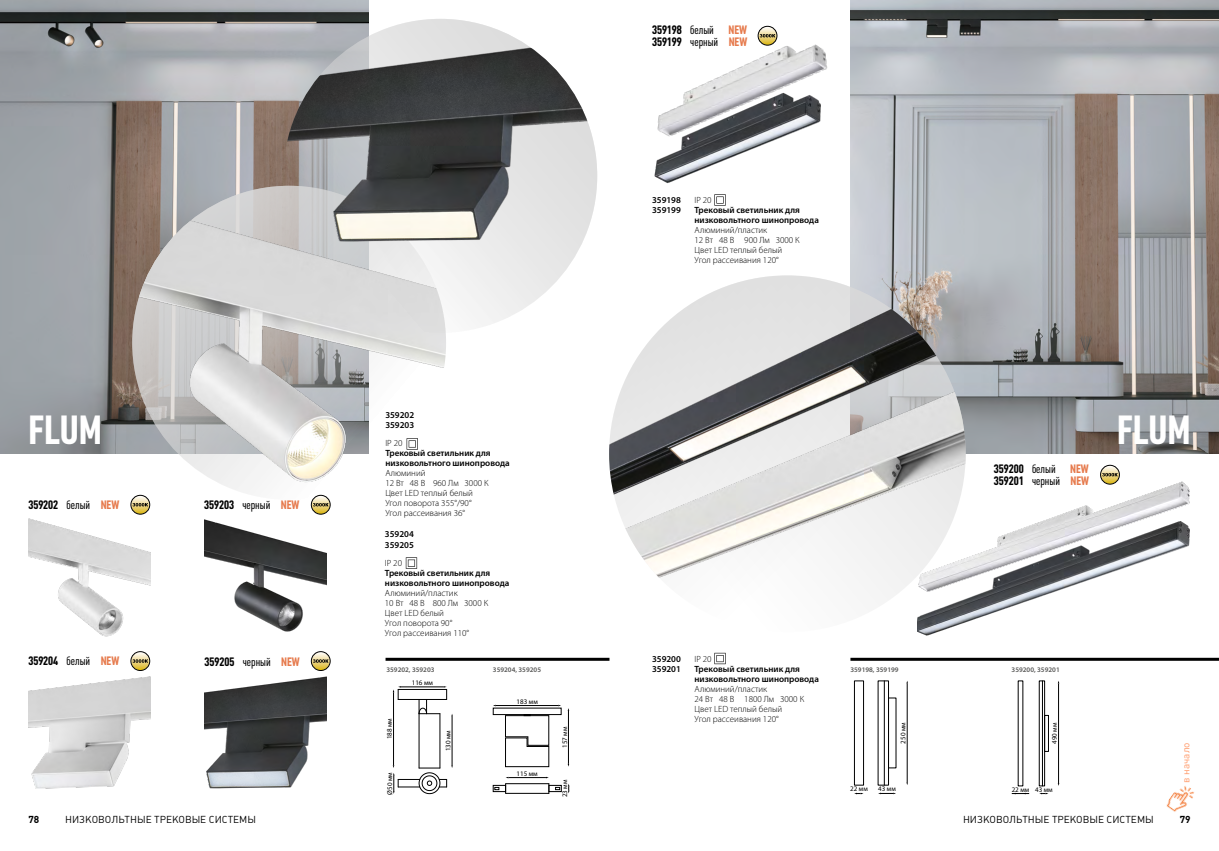
<style>
.page{position:relative;width:1219px;height:851px;background:#fff}
.page>*{position:absolute;margin:0;border:0;box-sizing:border-box;transform-origin:0 0}
.t1{font:700 40px "Plumb Condensed";color:#fff}
.t2{font:700 12px/12px "Plumb Condensed";color:#000}
.t3{font:10px "Plumb";color:#000}
.t4{font:10px "Plumb";color:#ff9866}
.t5{font:700 10px "Plumb";color:#000}
.t6{font:300 9px/10px "Myriad Pro";color:#000}
.t7{font:600 9px/10px "Myriad Pro";color:#000}
.t8{font:7px "Myriad Pro";color:#000}
.t9{font:600 7px "Myriad Pro";color:#575756}
.s1{font-weight:400}
.s2{color:#e67a4c}
</style>
<div class="page">
<img style="left:850px;top:0;width:369px;height:454px">
<img style="left:0;top:0;width:369px;height:454px">
<img style="left:640px;top:275px;width:326px;height:79px">
<img style="left:609px;top:354px;width:357px;height:246px">
<img style="left:28px;top:519px;width:122px;height:118px">
<img style="left:204px;top:519px;width:122px;height:113px">
<img style="left:28px;top:676px;width:122px;height:113px">
<img style="left:204px;top:676px;width:122px;height:113px">
<hr style="left:850px;top:657px;width:369px;height:3px;background:#000">
<svg style="left:714px;top:652px;width:12px;height:12px"></svg>
<svg style="left:714px;top:194px;width:12px;height:12px"></svg>
<img style="left:917px;top:479px;width:273px;height:40px">
<img style="left:917px;top:519px;width:273px;height:117px">
<img style="left:654px;top:144px;width:111px;height:40px">
<img style="left:657px;top:33px;width:171px;height:111px">
<hr style="left:386px;top:657px;width:223px;height:3px;background:#000">
<img style="left:132px;top:186px;width:314px;height:313px;border-radius:157px">
<svg style="left:283px;top:19px;width:314px;height:314px;fill:#dfdfdf"></svg>
<img style="left:283px;top:19px;width:314px;height:286px">
<svg style="left:407px;top:438px;width:11px;height:11px"></svg>
<svg style="left:406px;top:557px;width:11px;height:11px"></svg>
<svg style="left:131px;top:496px;width:19px;height:18px"></svg>
<div style="left:130px;top:494px;width:20px;height:20px;border:1px solid #000;border-radius:50%"></div>
<svg style="left:131px;top:651px;width:19px;height:19px"></svg>
<div style="left:130px;top:651px;width:20px;height:20px;border:1px solid #000;border-radius:50%"></div>
<svg style="left:311px;top:651px;width:19px;height:19px"></svg>
<div style="left:311px;top:651px;width:20px;height:20px;border:1px solid #000;border-radius:50%"></div>
<svg style="left:311px;top:495px;width:19px;height:19px"></svg>
<div style="left:311px;top:494px;width:20px;height:20px;border:1px solid #000;border-radius:50%"></div>
<svg style="left:758px;top:26px;width:19px;height:19px"></svg>
<div style="left:758px;top:26px;width:19px;height:20px;border:1px solid #000;border-radius:50%"></div>
<svg style="left:1100px;top:466px;width:19px;height:18px"></svg>
<div style="left:1100px;top:464px;width:20px;height:20px;border:1px solid #000;border-radius:50%"></div>
<hr style="left:907px;top:683px;width:1px;height:99px;background:#000">
<svg style="left:854px;top:792px;width:9px;height:2px"></svg>
<div style="left:878px;top:680px;width:11px;height:105px;border:1px solid #000"></div>
<hr style="left:884px;top:680px;width:1px;height:105px;background:#000">
<div style="left:854px;top:680px;width:10px;height:105px;border:1px solid #000"></div>
<svg style="left:878px;top:792px;width:18px;height:2px"></svg>
<hr style="left:1058px;top:683px;width:1px;height:100px;background:#000">
<svg style="left:1012px;top:792px;width:17px;height:2px"></svg>
<div style="left:1044px;top:715px;width:5px;height:36px;border:1px solid #000"></div>
<div style="left:1039px;top:680px;width:6px;height:106px;border:1px solid #000"></div>
<hr style="left:1042px;top:680px;width:1px;height:105px;background:#000">
<hr style="left:393px;top:692px;width:1px;height:73px;background:#000">
<hr style="left:401px;top:686px;width:43px;height:1px;background:#000">
<hr style="left:440px;top:713px;width:1px;height:55px;background:#000">
<hr style="left:419px;top:713px;width:1px;height:55px;background:#000">
<svg style="left:393px;top:686px;width:8px;height:13px"></svg>
<hr style="left:398px;top:689px;width:49px;height:1px;background:#000">
<hr style="left:398px;top:699px;width:49px;height:1px;background:#000">
<svg style="left:393px;top:765px;width:60px;height:29px"></svg>
<svg style="left:419px;top:686px;width:34px;height:30px"></svg>
<hr style="left:452px;top:716px;width:1px;height:49px;background:#000">
<hr style="left:568px;top:710px;width:1px;height:53px;background:#000">
<svg style="left:568px;top:784px;width:2px;height:9px"></svg>
<hr style="left:496px;top:705px;width:62px;height:1px;background:#000">
<svg style="left:505px;top:714px;width:44px;height:53px"></svg>
<div style="left:505px;top:783px;width:44px;height:10px;border:1px solid #000"></div>
<div style="left:493px;top:785px;width:13px;height:6px;border:1px solid #000"></div>
<div style="left:549px;top:785px;width:13px;height:6px;border:1px solid #000"></div>
<hr style="left:508px;top:777px;width:38px;height:1px;background:#000">
<img style="left:1166px;top:786px;width:28px;height:26px">
<h2 class="t2" style="left:652px;top:24px;width:97px">359198 <span class="s1">белый</span> <span class="s2">NEW<br></span>359199 <span class="s1">черный</span> <span class="s2">NEW</span></h2>
<h1 class="t1" style="left:28px;top:407px;width:75px">FLUM</h1>
<p class="t7" style="left:385px;top:410px;width:30px">359202<br>359203</p>
<p class="t6" style="left:385px;top:438px;width:19px">IP 20</p>
<p class="t7" style="left:385px;top:448px;width:126px">Трековый светильник для низковольтного шинопровода</p>
<p class="t6" style="left:385px;top:468px;width:105px">Алюминий<br>12 Вт 48 В 960 Лм 3000 К<br>Цвет LED теплый белый<br>Угол поворота 355°/90°<br>Угол рассеивания 36°</p>
<p class="t7" style="left:385px;top:529px;width:30px">359204<br>359205</p>
<p class="t6" style="left:385px;top:558px;width:19px">IP 20</p>
<p class="t7" style="left:385px;top:567px;width:126px">Трековый светильник для низковольтного шинопровода</p>
<p class="t6" style="left:385px;top:588px;width:105px">Алюминий/пластик<br>10 Вт 48 В 800 Лм 3000 К<br>Цвет LED белый<br>Угол поворота 90°<br>Угол рассеивания 110°</p>
<h2 class="t2" style="left:28px;top:498px;width:92px">359202 <span class="s1">белый</span> <span class="s2">NEW</span></h2>
<h2 class="t2" style="left:204px;top:498px;width:97px">359203 <span class="s1">черный</span> <span class="s2">NEW</span></h2>
<h2 class="t2" style="left:28px;top:655px;width:92px">359204 <span class="s1">белый</span> <span class="s2">NEW</span></h2>
<h2 class="t2" style="left:204px;top:655px;width:97px">359205 <span class="s1">черный</span> <span class="s2">NEW</span></h2>
<p class="t9" style="left:386px;top:665px;width:50px">359202, 359203</p>
<p class="t9" style="left:493px;top:665px;width:50px">359204, 359205</p>
<p class="t8" style="left:385px;top:739px;width:23px;rotate:-90deg">188 мм</p>
<p class="t8" style="left:386px;top:794px;width:24px;rotate:-90deg">Ø50 мм</p>
<p class="t8" style="left:412px;top:678px;width:23px">116 мм</p>
<p class="t8" style="left:517px;top:697px;width:23px">183 мм</p>
<p class="t8" style="left:444px;top:751px;width:23px;rotate:-90deg">130 мм</p>
<p class="t8" style="left:560px;top:747px;width:23px;rotate:-90deg">157 мм</p>
<p class="t8" style="left:560px;top:797px;width:19px;rotate:-90deg">23 мм</p>
<p class="t8" style="left:516px;top:769px;width:23px">115 мм</p>
<p class="t7" style="left:652px;top:195px;width:30px">359198<br>359199</p>
<p class="t6" style="left:694px;top:195px;width:19px">IP 20</p>
<p class="t7" style="left:694px;top:205px;width:126px">Трековый светильник для низковольтного шинопровода</p>
<p class="t6" style="left:694px;top:225px;width:107px">Алюминий/пластик<br>12 Вт 48 В 900 Лм 3000 К<br>Цвет LED теплый белый<br>Угол рассеивания 120°</p>
<h2 class="t2" style="left:994px;top:463px;width:97px">359200 <span class="s1">белый</span> <span class="s2">NEW<br></span>359201 <span class="s1">черный</span> <span class="s2">NEW</span></h2>
<h1 class="t1" style="left:1117px;top:407px;width:75px">FLUM</h1>
<p class="t7" style="left:652px;top:653px;width:30px">359200<br>359201</p>
<p class="t6" style="left:694px;top:653px;width:19px">IP 20</p>
<p class="t7" style="left:694px;top:663px;width:126px">Трековый светильник для низковольтного шинопровода</p>
<p class="t6" style="left:694px;top:683px;width:111px">Алюминий/пластик<br>24 Вт 48 В 1800 Лм 3000 К<br>Цвет LED теплый белый<br>Угол рассеивания 120°</p>
<p class="t9" style="left:850px;top:665px;width:50px">359198, 359199</p>
<p class="t9" style="left:1012px;top:665px;width:50px">359200, 359201</p>
<p class="t8" style="left:899px;top:743px;width:23px;rotate:-90deg">250 мм</p>
<p class="t8" style="left:850px;top:784px;width:19px">22 мм</p>
<p class="t8" style="left:878px;top:784px;width:19px">43 мм</p>
<p class="t8" style="left:1050px;top:743px;width:23px;rotate:-90deg">490 мм</p>
<p class="t8" style="left:1012px;top:785px;width:42px">22 мм 43 мм</p>
<p class="t4" style="left:1180px;top:782px;width:42px;rotate:-90deg">в начало</p>
<p class="t5" style="left:28px;top:813px;width:12px">78</p>
<p class="t3" style="left:65px;top:813px;width:192px">НИЗКОВОЛЬТНЫЕ ТРЕКОВЫЕ СИСТЕМЫ</p>
<p class="t3" style="left:963px;top:813px;width:192px">НИЗКОВОЛЬТНЫЕ ТРЕКОВЫЕ СИСТЕМЫ</p>
<p class="t5" style="left:1180px;top:813px;width:12px">79</p>
</div>
